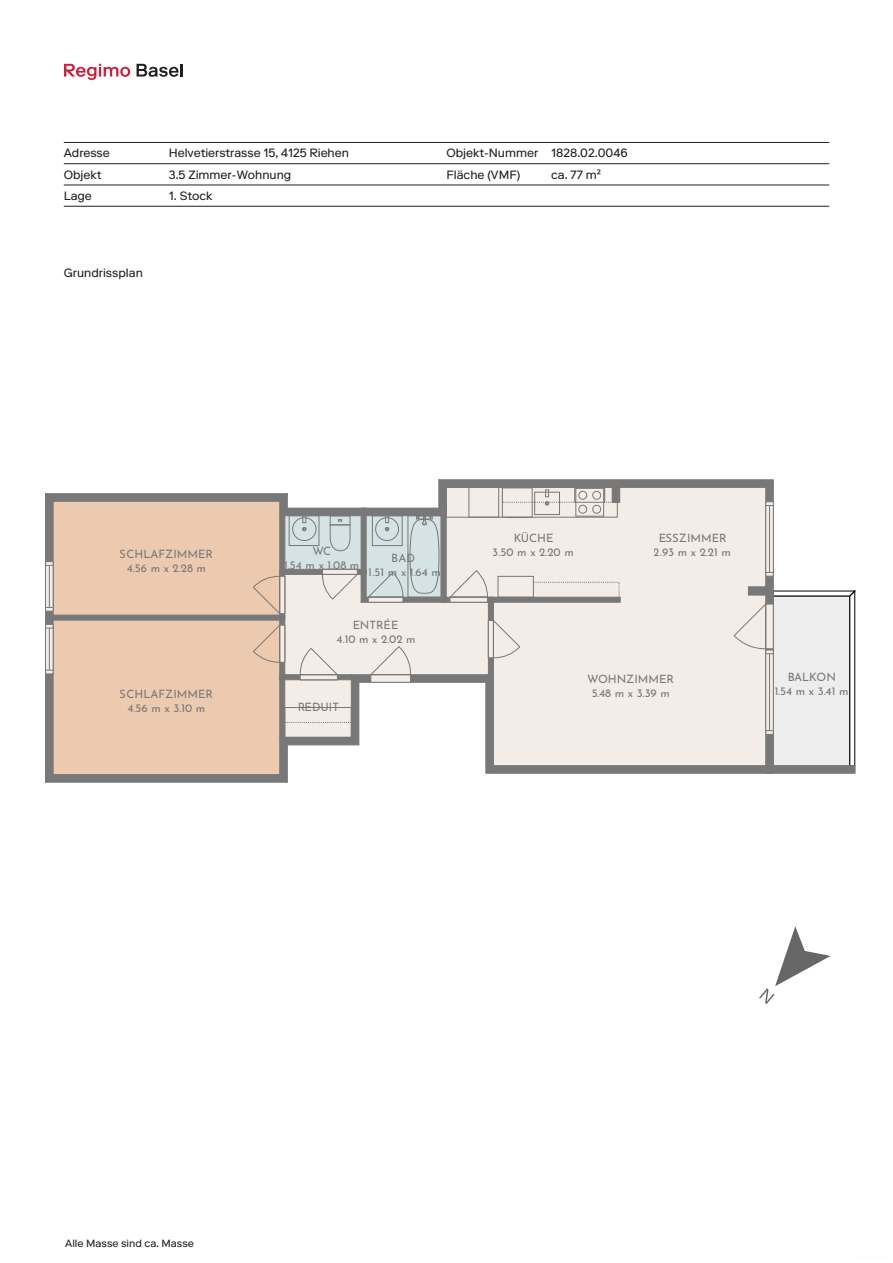
<style>
.page{position:relative;width:893px;height:1263px;background:#fff}
.page>*{position:absolute;margin:0;border:0;box-sizing:border-box;transform-origin:0 0}
.t1{font:12px/21.3px "LL Riforma Regular";color:#231f20}
.t2{font:11.4px/14px "Josefin Sans";color:#787878;text-align:center}
.t3{font:10.5px "LL Riforma Regular";color:#231f20}
</style>
<div class="page">
<hr style="left:64px;top:142px;width:765px;height:1px;background:#231f20">
<hr style="left:64px;top:163px;width:765px;height:1px;background:#231f20">
<hr style="left:64px;top:185px;width:765px;height:1px;background:#231f20">
<hr style="left:64px;top:206px;width:765px;height:1px;background:#231f20">
<svg style="left:64px;top:64px;width:66px;height:16px"></svg>
<svg style="left:137px;top:64px;width:46px;height:13px"></svg>
<svg style="left:45px;top:479px;width:810px;height:304px;background:#e4d9d0"></svg>
<div style="left:612px;top:483px;width:8px;height:20px;background:#787878"></div>
<svg style="left:759px;top:926px;width:72px;height:78px"></svg>
<p class="t1" style="left:64px;top:142px;width:48px">Adresse</p>
<p class="t1" style="left:169px;top:142px;width:182px">Helvetierstrasse 15, 4125 Riehen</p>
<p class="t1" style="left:64px;top:163px;width:39px">Objekt</p>
<p class="t1" style="left:169px;top:163px;width:124px">3.5 Zimmer-Wohnung</p>
<p class="t1" style="left:64px;top:185px;width:30px">Lage</p>
<p class="t1" style="left:169px;top:185px;width:45px">1. Stock</p>
<p class="t1" style="left:64px;top:262px;width:81px">Grundrissplan</p>
<p class="t1" style="left:446px;top:142px;width:183px">Objekt-Nummer 1828.02.0046<br>Fläche (VMF)</p>
<p class="t1" style="left:551px;top:163px;width:51px">ca. 77 m²</p>
<p class="t2" style="left:284px;top:542px;width:77px">WC<br>1.54 m x 1.08 m</p>
<p class="t2" style="left:120px;top:546px;width:95px">SCHLAFZIMMER<br>4.56 m x 2.28 m</p>
<p class="t2" style="left:369px;top:550px;width:74px">BAD<br>1.51 m x 1.64 m</p>
<p class="t2" style="left:120px;top:685px;width:95px">SCHLAFZIMMER<br>4.56 m x 3.10 m</p>
<p class="t2" style="left:337px;top:616px;width:81px">ENTRÉE<br>4.10 m x 2.02 m</p>
<p class="t2" style="left:297px;top:698px;width:44px">REDUIT</p>
<p class="t2" style="left:493px;top:530px;width:83px">KÜCHE<br>3.50 m x 2.20 m</p>
<p class="t2" style="left:654px;top:529px;width:79px">ESSZIMMER<br>2.93 m x 2.21 m</p>
<p class="t2" style="left:587px;top:670px;width:88px">WOHNZIMMER<br>5.48 m x 3.39 m</p>
<p class="t2" style="left:774px;top:668px;width:75px">BALKON<br>1.54 m x 3.41 m</p>
<p class="t3" style="left:65px;top:1236px;width:130px">Alle Masse sind ca. Masse</p>
</div>
